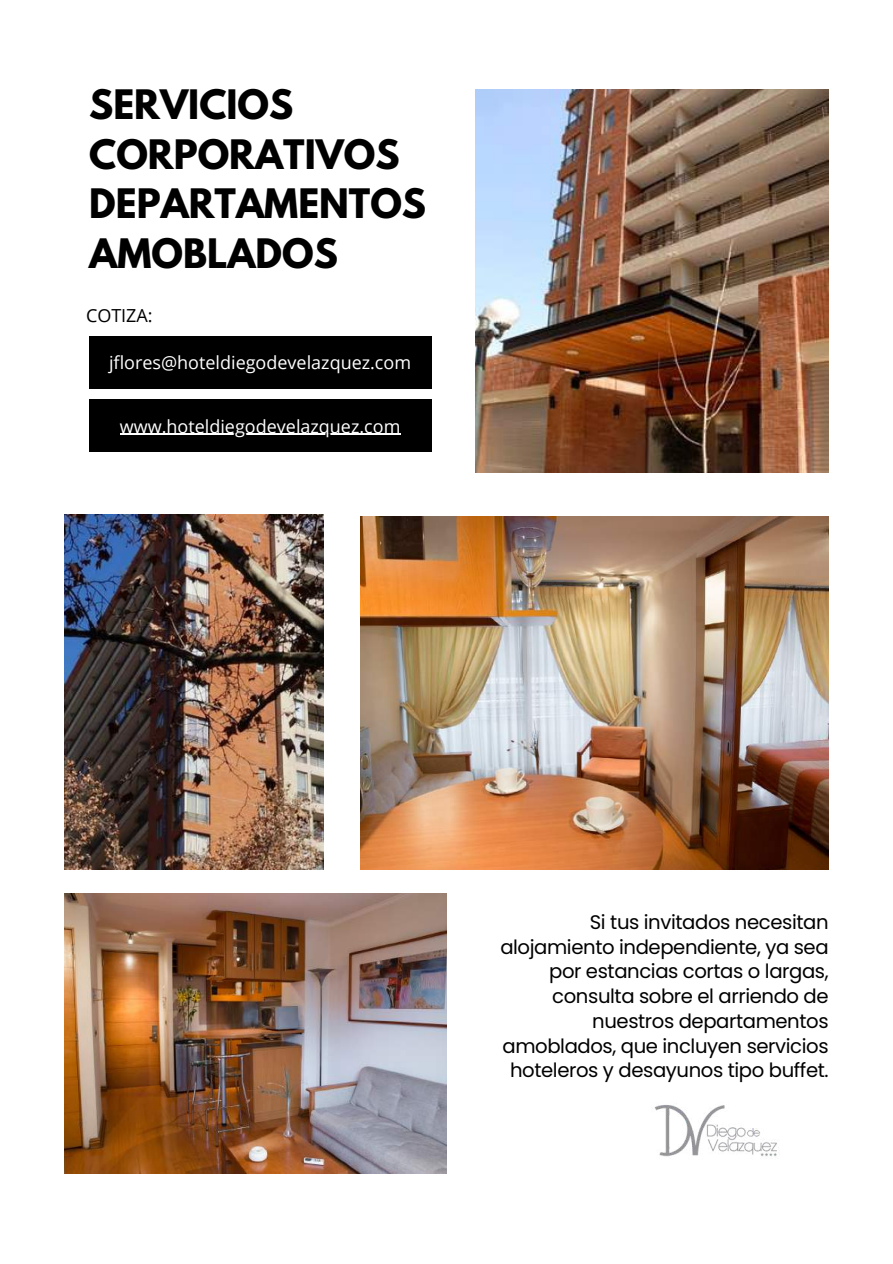
<style>
.page{position:relative;width:893px;height:1264px;background:#fff}
.page>*{position:absolute;margin:0;border:0;box-sizing:border-box;transform-origin:0 0}
.t1{font:700 36px/49.5px "League Spartan";color:#000}
.t2{font:19.65px/24.8px "Poppins";letter-spacing:-.02em;color:#000;text-align:right}
.t3{font:18px "Open Sans";color:#fff}
.t4{font:18px "Open Sans";color:#000}
</style>
<div class="page">
<img style="left:475px;top:89px;width:353px;height:384px">
<img style="left:64px;top:893px;width:382px;height:280px">
<img style="left:64px;top:514px;width:260px;height:355px">
<div style="left:89px;top:336px;width:342px;height:52px;background:#000"></div>
<img style="left:360px;top:517px;width:468px;height:353px">
<div style="left:89px;top:400px;width:342px;height:52px;background:#000"></div>
<hr style="left:120px;top:433px;width:280px;height:2px;background:#fff">
<img style="left:654px;top:1105px;width:125px;height:52px">
<h1 class="t1" style="left:89px;top:85px;width:338px">SERVICIOS<br>CORPORATIVOS<br>DEPARTAMENTOS<br>AMOBLADOS</h1>
<p class="t4" style="left:86px;top:302px;width:68px">COTIZA:</p>
<p class="t3" style="left:109px;top:350px;width:303px">jflores@hoteldiegodevelazquez.com</p>
<p class="t3" style="left:120px;top:413px;width:282px">www.hoteldiegodevelazquez.com</p>
<p class="t2" style="left:500px;top:909px;width:330px">Si tus invitados necesitan alojamiento independiente, ya sea por estancias cortas o largas, consulta sobre el arriendo de nuestros departamentos amoblados, que incluyen servicios hoteleros y desayunos tipo buffet.</p>
</div>
